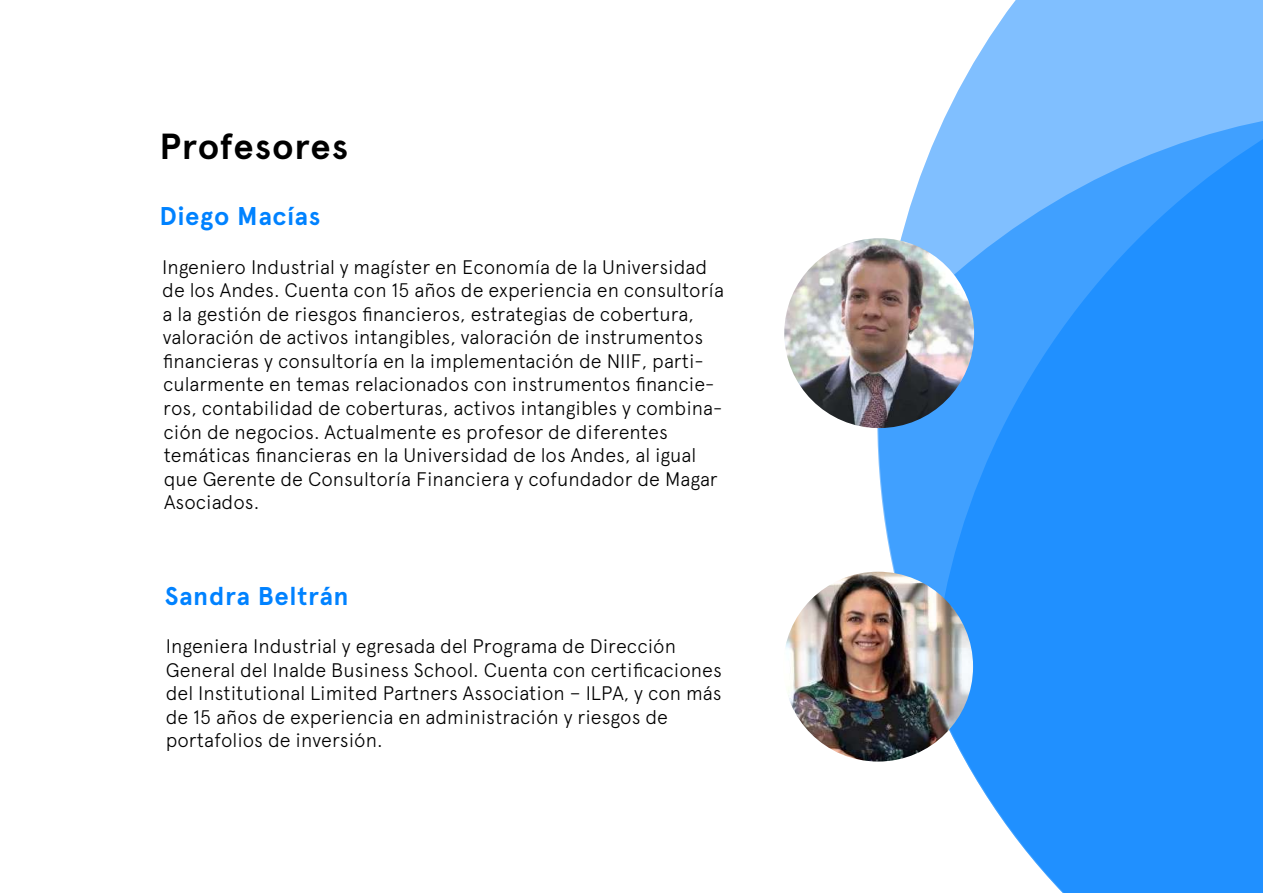
<style>
.page{position:relative;width:1263px;height:893px;background:#fff}
.page>*{position:absolute;margin:0;border:0;box-sizing:border-box;transform-origin:0 0}
.t1{font:700 36.3px "Apercu";letter-spacing:.02em;color:#000}
.t2{font:700 25.65px "Apercu";letter-spacing:.03em;color:#0082ff}
.t3{font:300 19.65px/23.5px "Apercu";color:#000}
</style>
<div class="page">
<div style="left:990px;top:0;width:273px;height:36px;background:#80bfff"></div>
<svg style="left:877px;top:154px;width:52px;height:608px;fill:#40a0ff"></svg>
<svg style="left:929px;top:36px;width:334px;height:857px;background:#40a0ff"></svg>
<img style="left:783px;top:572px;width:190px;height:189px;border-radius:95px">
<img style="left:784px;top:238px;width:190px;height:190px;border-radius:95px">
<h1 class="t1" style="left:159px;top:124px;width:190px">Profesores</h1>
<h2 class="t2" style="left:159px;top:200px;width:163px">Diego Macías</h2>
<p class="t3" style="left:162px;top:255px;width:563px">Ingeniero Industrial y magíster en Economía de la Universidad de los Andes. Cuenta con 15 años de experiencia en consultoría a la gestión de riesgos financieros, estrategias de cobertura, valoración de activos intangibles, valoración de instrumentos financieras y consultoría en la implementación de NIIF, parti&shy;cularmente en temas relacionados con instrumentos financie&shy;ros, contabilidad de coberturas, activos intangibles y combina&shy;ción de negocios. Actualmente es profesor de diferentes temáticas financieras en la Universidad de los Andes, al igual que Gerente de Consultoría Financiera y cofundador de Magar Asociados.</p>
<h2 class="t2" style="left:165px;top:580px;width:185px">Sandra Beltrán</h2>
<p class="t3" style="left:166px;top:634px;width:558px">Ingeniera Industrial y egresada del Programa de Dirección General del Inalde Business School. Cuenta con certificaciones del Institutional Limited Partners Association – ILPA, y con más de 15 años de experiencia en administración y riesgos de portafolios de inversión.</p>
</div>
